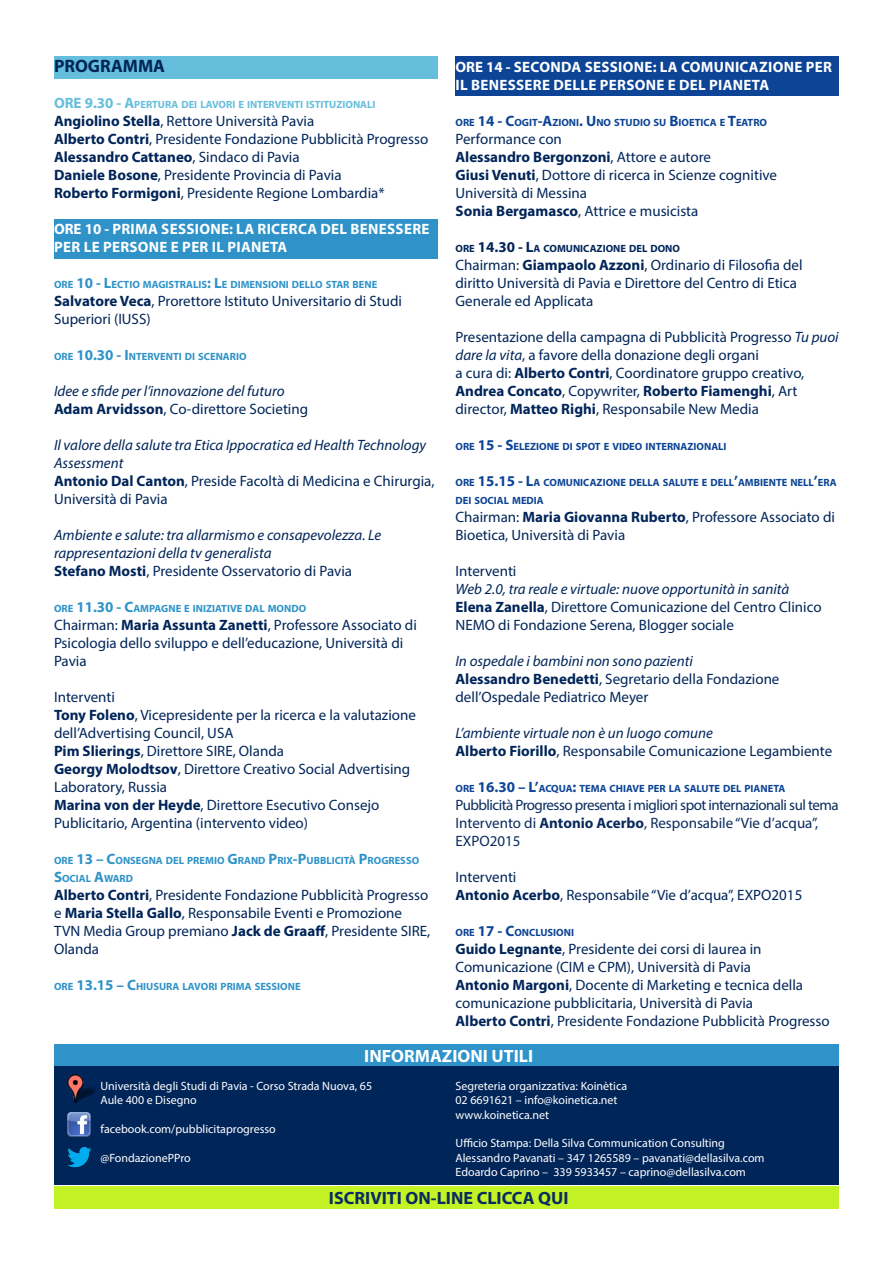
<style>
.page{position:relative;width:893px;height:1263px;background:#fff}
.page>*{position:absolute;margin:0;border:0;box-sizing:border-box;transform-origin:0 0}
.t1{font:700 18px "Myriad Pro";color:#002559}
.t2{font:700 17.85px "Myriad Pro";color:#0a2b5e}
.t3{font:700 17.85px "Myriad Pro";color:#fff}
.t4{font:15px/18px "Myriad Pro";color:#002559}
.t5{font:italic 15px/18px "Myriad Pro";color:#002559}
.t6{font:700 15px/18px "Myriad Pro";letter-spacing:.02em;color:#fff}
.t7{font:700 15px "Myriad Pro";color:#002559}
.t8{font:15px "Myriad Pro";letter-spacing:-.035em;color:#0a2b5e}
.t9{font:15px/18px "Myriad Pro";color:#0a2b5e}
.t10{font:12px "Myriad Pro";color:#fff}
.t11{font:700 10.5px/18px "Myriad Pro";color:#0d4496}
.t12{font:700 10.5px/18px "Myriad Pro";color:#2f93c9}
.t13{font:700 10.5px "Myriad Pro";color:#66bedd}
.t14{font:700 10.5px "Myriad Pro";color:#002559}
.s1{font-size:15px}
.s2{font-weight:700}
.s3{font-weight:400}
.s4{font-style:italic}
</style>
<div class="page">
<div style="left:54px;top:1044px;width:785px;height:22px;background:#2f93c9"></div>
<div style="left:455px;top:56px;width:384px;height:39px;background:#0d4496"></div>
<div style="left:54px;top:56px;width:383px;height:23px;background:#66bedd"></div>
<div style="left:54px;top:219px;width:383px;height:39px;background:#2f93c9"></div>
<div style="left:54px;top:1066px;width:785px;height:119px;background:#002559"></div>
<img style="left:67px;top:1112px;width:24px;height:25px">
<img style="left:68px;top:1147px;width:24px;height:21px">
<img style="left:68px;top:1075px;width:27px;height:28px">
<div style="left:54px;top:1186px;width:785px;height:23px;background:#c3f325"></div>
<p class="t1" style="left:54px;top:54px;width:113px">PROGRAMMA</p>
<p class="t13" style="left:54px;top:98px;width:323px"><span class="s1">ORE 9.30 - A</span>PERTURA DEI LAVORI E INTERVENTI ISTITUZIONALI</p>
<p class="t4" style="left:54px;top:112px;width:262px"><span class="s2">Angiolino Stella</span>, Rettore Università Pavia</p>
<p class="t4" style="left:54px;top:130px;width:376px"><span class="s2">Alberto Contri</span>, Presidente Fondazione Pubblicità Progresso</p>
<p class="t7" style="left:54px;top:147px;width:247px">Alessandro Cattaneo<span class="s3">, Sindaco di Pavia</span></p>
<p class="t4" style="left:54px;top:166px;width:289px"><span class="s2">Daniele Bosone</span>, Presidente Provincia di Pavia</p>
<p class="t4" style="left:54px;top:184px;width:332px"><span class="s2">Roberto Formigoni</span>, Presidente Regione Lombardia*</p>
<p class="t6" style="left:54px;top:219px;width:377px">ORE 10 - PRIMA SESSIONE: LA RICERCA DEL BENESSERE<br>PER LE PERSONE E PER IL PIANETA</p>
<p class="t12" style="left:54px;top:275px;width:324px">ORE <span class="s1">10 - L</span>ECTIO MAGISTRALIS<span class="s1">: L</span>E DIMENSIONI DELLO STAR BENE</p>
<p class="t4" style="left:54px;top:292px;width:350px"><span class="s2">Salvatore Veca</span>, Prorettore Istituto Universitario di Studi<br>Superiori (IUSS)</p>
<p class="t12" style="left:54px;top:347px;width:193px">ORE <span class="s1">10.30 - I</span> NTERVENTI DI SCENARIO</p>
<p class="t5" style="left:54px;top:382px;width:232px">Idee e sfide per l’innovazione del futuro</p>
<p class="t4" style="left:54px;top:400px;width:256px"><span class="s2">Adam Arvidsson</span>, Co-direttore Societing</p>
<p class="t5" style="left:54px;top:436px;width:374px">Il valore della salute tra Etica Ippocratica ed Health Technology<br>Assessment</p>
<p class="t4" style="left:54px;top:472px;width:382px"><span class="s2">Antonio Dal Canton</span>, Preside Facoltà di Medicina e Chirurgia,<br>Università di Pavia</p>
<p class="t5" style="left:54px;top:526px;width:329px">Ambiente e salute: tra allarmismo e consapevolezza. Le rappresentazioni della tv generalista</p>
<p class="t4" style="left:54px;top:562px;width:300px"><span class="s2">Stefano Mosti</span>, Presidente Osservatorio di Pavia</p>
<p class="t12" style="left:54px;top:599px;width:253px">ORE <span class="s1">11.30 - C</span>AMPAGNE E INIZIATIVE DAL MONDO</p>
<p class="t4" style="left:54px;top:616px;width:364px">Chairman: <span class="s2">Maria Assunta Zanetti</span>, Professore Associato di<br>Psicologia dello sviluppo e dell’educazione, Università di<br>Pavia</p>
<p class="t4" style="left:54px;top:688px;width:62px">Interventi</p>
<p class="t4" style="left:54px;top:706px;width:363px"><span class="s2">Tony Foleno</span>, Vicepresidente per la ricerca e la valutazione dell’Advertising Council, USA</p>
<p class="t4" style="left:54px;top:742px;width:232px"><span class="s2">Pim Slierings</span>, Direttore SIRE, Olanda</p>
<p class="t4" style="left:54px;top:760px;width:358px"><span class="s2">Georgy Molodtsov</span>, Direttore Creativo Social Advertising<br>Laboratory, Russia</p>
<p class="t4" style="left:54px;top:796px;width:327px"><span class="s2">Marina von der Heyde</span>, Direttore Esecutivo Consejo<br>Publicitario, Argentina (intervento video)</p>
<p class="t12" style="left:54px;top:851px;width:366px">ORE <span class="s1">13 – C</span>ONSEGNA DEL PREMIO <span class="s1">G</span>RAND <span class="s1">P</span>RIX<span class="s1">-P</span>UBBLICITÀ <span class="s1">P</span>ROGRESSO<br><span class="s1">S</span>OCIAL <span class="s1">A</span>WARD</p>
<p class="t4" style="left:54px;top:886px;width:378px"><span class="s2">Alberto Contri</span>, Presidente Fondazione Pubblicità Progresso e <span class="s2">Maria Stella Gallo</span>, Responsabile Eventi e Promozione TVN Media Group premiano <span class="s2">Jack de Graaff</span>, Presidente SIRE, Olanda</p>
<p class="t12" style="left:54px;top:977px;width:247px">ORE <span class="s1">13.15 – C</span>HIUSURA LAVORI PRIMA SESSIONE</p>
<p class="t6" style="left:455px;top:57px;width:378px">ORE 14 - SECONDA SESSIONE: LA COMUNICAZIONE PER<br>IL BENESSERE DELLE PERSONE E DEL PIANETA</p>
<p class="t11" style="left:455px;top:113px;width:306px">ORE <span class="s1">14 - C</span>OGIT<span class="s1">-A</span>ZIONI<span class="s1">. U</span> NO STUDIO SU <span class="s1">B</span>IOETICA E <span class="s1">T</span>EATRO</p>
<p class="t4" style="left:455px;top:130px;width:108px">Performance con</p>
<p class="t7" style="left:455px;top:147px;width:257px">Alessandro Bergonzoni<span class="s3">, Attore e autore</span></p>
<p class="t4" style="left:455px;top:166px;width:323px"><span class="s2">Giusi Venuti</span>, Dottore di ricerca in Scienze cognitive<br>Università di Messina</p>
<p class="t4" style="left:455px;top:202px;width:244px"><span class="s2">Sonia Bergamasco</span>, Attrice e musicista</p>
<p class="t14" style="left:455px;top:242px;width:225px">ORE <span class="s1">14.30 - L</span>A COMUNICAZIONE DEL DONO</p>
<p class="t4" style="left:455px;top:256px;width:349px">Chairman: <span class="s2">Giampaolo Azzoni</span>, Ordinario di Filosofia del diritto Università di Pavia e Direttore del Centro di Etica<br>Generale ed Applicata</p>
<p class="t4" style="left:455px;top:328px;width:385px">Presentazione della campagna di Pubblicità Progresso <span class="s4">Tu puoi dare la vita</span>, a favore della donazione degli organi</p>
<p class="t4" style="left:455px;top:364px;width:350px">a cura di: <span class="s2">Alberto Contri</span>, Coordinatore gruppo creativo,<br><span class="s2">Andrea Concato</span>, Copywriter, <span class="s2">Roberto Fiamenghi</span>, Art director, <span class="s2">Matteo Righi</span>, Responsabile New Media</p>
<p class="t11" style="left:455px;top:437px;width:273px">ORE <span class="s1">15 - S</span>ELEZIONE DI SPOT E VIDEO INTERNAZIONALI</p>
<p class="t11" style="left:455px;top:473px;width:370px">ORE <span class="s1">15.15 - L</span>A COMUNICAZIONE DELLA SALUTE E DELL<span class="s1">’</span>AMBIENTE NELL<span class="s1">’</span>ERA<br>DEI SOCIAL MEDIA</p>
<p class="t4" style="left:455px;top:508px;width:381px">Chairman: <span class="s2">Maria Giovanna Ruberto</span>, Professore Associato di<br>Bioetica, Università di Pavia</p>
<p class="t4" style="left:455px;top:562px;width:62px">Interventi</p>
<p class="t5" style="left:455px;top:580px;width:335px">Web 2.0, tra reale e virtuale: nuove opportunità in sanità</p>
<p class="t4" style="left:455px;top:598px;width:368px"><span class="s2">Elena Zanella</span>, Direttore Comunicazione del Centro Clinico<br>NEMO di Fondazione Serena, Blogger sociale</p>
<p class="t5" style="left:455px;top:652px;width:239px">In ospedale i bambini non sono pazienti</p>
<p class="t4" style="left:455px;top:670px;width:325px"><span class="s2">Alessandro Benedetti</span>, Segretario della Fondazione dell’Ospedale Pediatrico Meyer</p>
<p class="t5" style="left:455px;top:724px;width:259px">L’ambiente virtuale non è un luogo comune</p>
<p class="t4" style="left:455px;top:742px;width:378px"><span class="s2">Alberto Fiorillo</span>, Responsabile Comunicazione Legambiente</p>
<p class="t11" style="left:455px;top:779px;width:331px">ORE <span class="s1">16.30 – L’</span>ACQUA<span class="s1">:</span> TEMA CHIAVE PER LA SALUTE DEL PIANETA</p>
<p class="t8" style="left:455px;top:796px;width:385px">Pubblicità Progresso presenta i migliori spot internazionali sul tema</p>
<p class="t9" style="left:455px;top:814px;width:364px">Intervento di <span class="s2">Antonio Acerbo</span>, Responsabile “Vie d’acqua”,<br>EXPO2015</p>
<p class="t4" style="left:455px;top:868px;width:62px">Interventi</p>
<p class="t4" style="left:455px;top:886px;width:348px"><span class="s2">Antonio Acerbo</span>, Responsabile “Vie d’acqua”, EXPO2015</p>
<p class="t11" style="left:455px;top:923px;width:120px">ORE <span class="s1">17 - C</span>ONCLUSIONI</p>
<p class="t4" style="left:455px;top:940px;width:308px"><span class="s2">Guido Legnante</span>, Presidente dei corsi di laurea in<br>Comunicazione (CIM e CPM), Università di Pavia</p>
<p class="t4" style="left:455px;top:976px;width:349px"><span class="s2">Antonio Margoni</span>, Docente di Marketing e tecnica della comunicazione pubblicitaria, Università di Pavia</p>
<p class="t4" style="left:455px;top:1012px;width:376px"><span class="s2">Alberto Contri</span>, Presidente Fondazione Pubblicità Progresso</p>
<p class="t3" style="left:364px;top:1044px;width:170px">INFORMAZIONI UTILI</p>
<p class="t10" style="left:100px;top:1078px;width:273px">Università degli Studi di Pavia - Corso Strada Nuova, 65</p>
<p class="t10" style="left:100px;top:1093px;width:98px">Aule 400 e Disegno</p>
<p class="t10" style="left:100px;top:1121px;width:177px">facebook.com/pubblicitaprogresso</p>
<p class="t10" style="left:100px;top:1150px;width:92px">@FondazionePPro</p>
<p class="t10" style="left:455px;top:1078px;width:173px">Segreteria organizzativa: Koinètica</p>
<p class="t10" style="left:455px;top:1093px;width:164px">02 6691621 – info@koinetica.net</p>
<p class="t10" style="left:455px;top:1107px;width:95px">www.koinetica.net</p>
<p class="t10" style="left:455px;top:1136px;width:271px">Ufficio Stampa: Della Silva Communication Consulting</p>
<p class="t10" style="left:455px;top:1150px;width:311px">Alessandro Pavanati – 347 1265589 – pavanati@dellasilva.com</p>
<p class="t10" style="left:455px;top:1165px;width:292px">Edoardo Caprino – 339 5933457 – caprino@dellasilva.com</p>
<p class="t2" style="left:329px;top:1187px;width:241px">ISCRIVITI ON-LINE CLICCA QUI</p>
</div>
